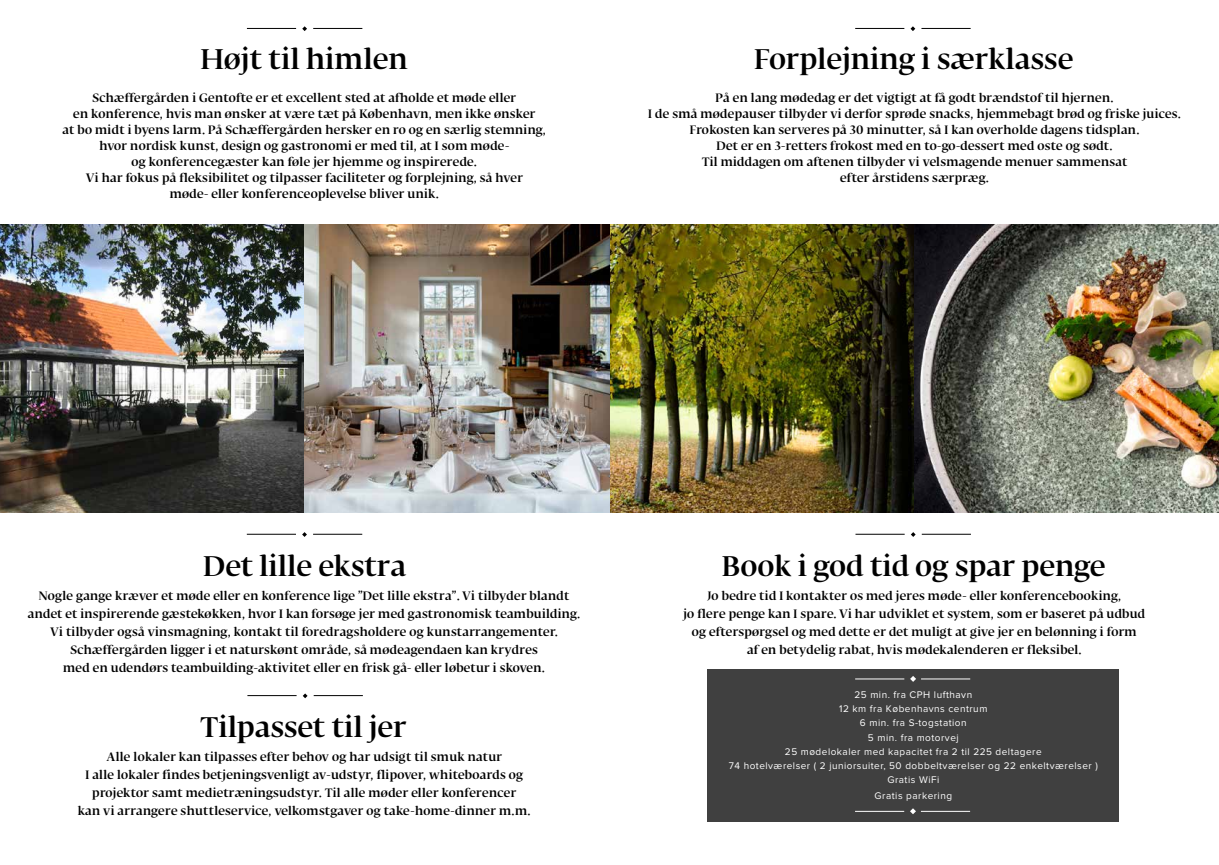
<style>
.page{position:relative;width:1219px;height:865px;background:#fff}
.page>*{position:absolute;margin:0;border:0;box-sizing:border-box;transform-origin:0 0}
.t1{font:600 28px "Fedra Serif Display";letter-spacing:.02em;color:#000}
.t2{font:600 12px/16px "Fedra Serif Display";letter-spacing:.03em;color:#000;text-align:center}
.t3{font:10px/14px "Proxima Nova";letter-spacing:.05em;color:#fff;text-align:center}
</style>
<div class="page">
<div style="left:708px;top:669px;width:411px;height:152px;background:#404040"></div>
<img style="left:0;top:224px;width:1219px;height:288px">
<hr style="left:855px;top:678px;width:49px;height:1px;background:#fff">
<hr style="left:921px;top:678px;width:49px;height:1px;background:#fff">
<svg style="left:910px;top:676px;width:6px;height:6px"></svg>
<hr style="left:855px;top:811px;width:49px;height:1px;background:#fff">
<hr style="left:921px;top:811px;width:49px;height:1px;background:#fff">
<svg style="left:910px;top:808px;width:6px;height:6px"></svg>
<hr style="left:247px;top:28px;width:49px;height:1px;background:#000">
<hr style="left:313px;top:28px;width:49px;height:1px;background:#000">
<svg style="left:302px;top:26px;width:5px;height:5px"></svg>
<hr style="left:855px;top:28px;width:49px;height:1px;background:#000">
<hr style="left:921px;top:28px;width:50px;height:1px;background:#000">
<svg style="left:910px;top:26px;width:5px;height:5px"></svg>
<hr style="left:247px;top:534px;width:49px;height:1px;background:#000">
<hr style="left:313px;top:534px;width:49px;height:1px;background:#000">
<svg style="left:302px;top:532px;width:5px;height:5px"></svg>
<hr style="left:855px;top:534px;width:50px;height:1px;background:#000">
<hr style="left:922px;top:534px;width:49px;height:1px;background:#000">
<svg style="left:911px;top:532px;width:5px;height:5px"></svg>
<hr style="left:247px;top:695px;width:50px;height:1px;background:#000">
<hr style="left:314px;top:695px;width:49px;height:1px;background:#000">
<svg style="left:303px;top:693px;width:5px;height:5px"></svg>
<h1 class="t1" style="left:201px;top:42px;width:208px">Højt til himlen</h1>
<h1 class="t1" style="left:754px;top:42px;width:320px">Forplejning i særklasse</h1>
<p class="t2" style="left:648px;top:91px;width:534px">På en lang mødedag er det vigtigt at få godt brændstof til hjernen.<br>I de små mødepauser tilbyder vi derfor sprøde snacks, hjemmebagt brød og friske juices.<br>Frokosten kan serveres på 30 minutter, så I kan overholde dagens tidsplan.<br>Det er en 3-retters frokost med en to-go-dessert med oste og sødt.<br>Til middagen om aftenen tilbyder vi velsmagende menuer sammensat<br>efter årstidens særpræg.</p>
<p class="t2" style="left:63px;top:91px;width:485px">Schæffergården i Gentofte er et excellent sted at afholde et møde eller<br>en konference, hvis man ønsker at være tæt på København, men ikke ønsker<br>at bo midt i byens larm. På Schæffergården hersker en ro og en særlig stemning, hvor nordisk kunst, design og gastronomi er med til, at I som møde-<br>og konferencegæster kan føle jer hjemme og inspirerede.<br>Vi har fokus på fleksibilitet og tilpasser faciliteter og forplejning, så hver<br>møde- eller konferenceoplevelse bliver unik.</p>
<h1 class="t1" style="left:204px;top:549px;width:204px">Det lille ekstra</h1>
<h1 class="t1" style="left:722px;top:549px;width:385px">Book i god tid og spar penge</h1>
<p class="t2" style="left:28px;top:588px;width:554px;line-height:18px">Nogle gange kræver et møde eller en konference lige ”Det lille ekstra”. Vi tilbyder blandt andet et inspirerende gæstekøkken, hvor I kan forsøge jer med gastronomisk teambuilding.<br>Vi tilbyder også vinsmagning, kontakt til foredragsholdere og kunstarrangementer.<br>Schæffergården ligger i et naturskønt område, så mødeagendaen kan krydres<br>med en udendørs teambuilding-aktivitet eller en frisk gå- eller løbetur i skoven.</p>
<h1 class="t1" style="left:201px;top:710px;width:207px">Tilpasset til jer</h1>
<p class="t2" style="left:78px;top:749px;width:454px;line-height:18px">Alle lokaler kan tilpasses efter behov og har udsigt til smuk natur<br>I alle lokaler findes betjeningsvenligt av-udstyr, flipover, whiteboards og projektor samt medietræningsudstyr. Til alle møder eller konferencer<br>kan vi arrangere shuttleservice, velkomstgaver og take-home-dinner m.m.</p>
<p class="t2" style="left:683px;top:588px;width:463px;line-height:18px">Jo bedre tid I kontakter os med jeres møde- eller konferencebooking,<br>jo flere penge kan I spare. Vi har udviklet et system, som er baseret på udbud og efterspørgsel og med dette er det muligt at give jer en belønning i form<br>af en betydelig rabat, hvis mødekalenderen er fleksibel.</p>
<p class="t3" style="left:729px;top:688px;width:370px">25 min. fra CPH lufthavn<br>12 km fra Københavns centrum<br>6 min. fra S-togstation<br>5 min. fra motorvej<br>25 mødelokaler med kapacitet fra 2 til 225 deltagere<br>74 hotelværelser ( 2 juniorsuiter, 50 dobbeltværelser og 22 enkeltværelser )<br>Gratis WiFi</p>
<p class="t3" style="left:875px;top:788px;width:79px">Gratis parkering</p>
</div>
